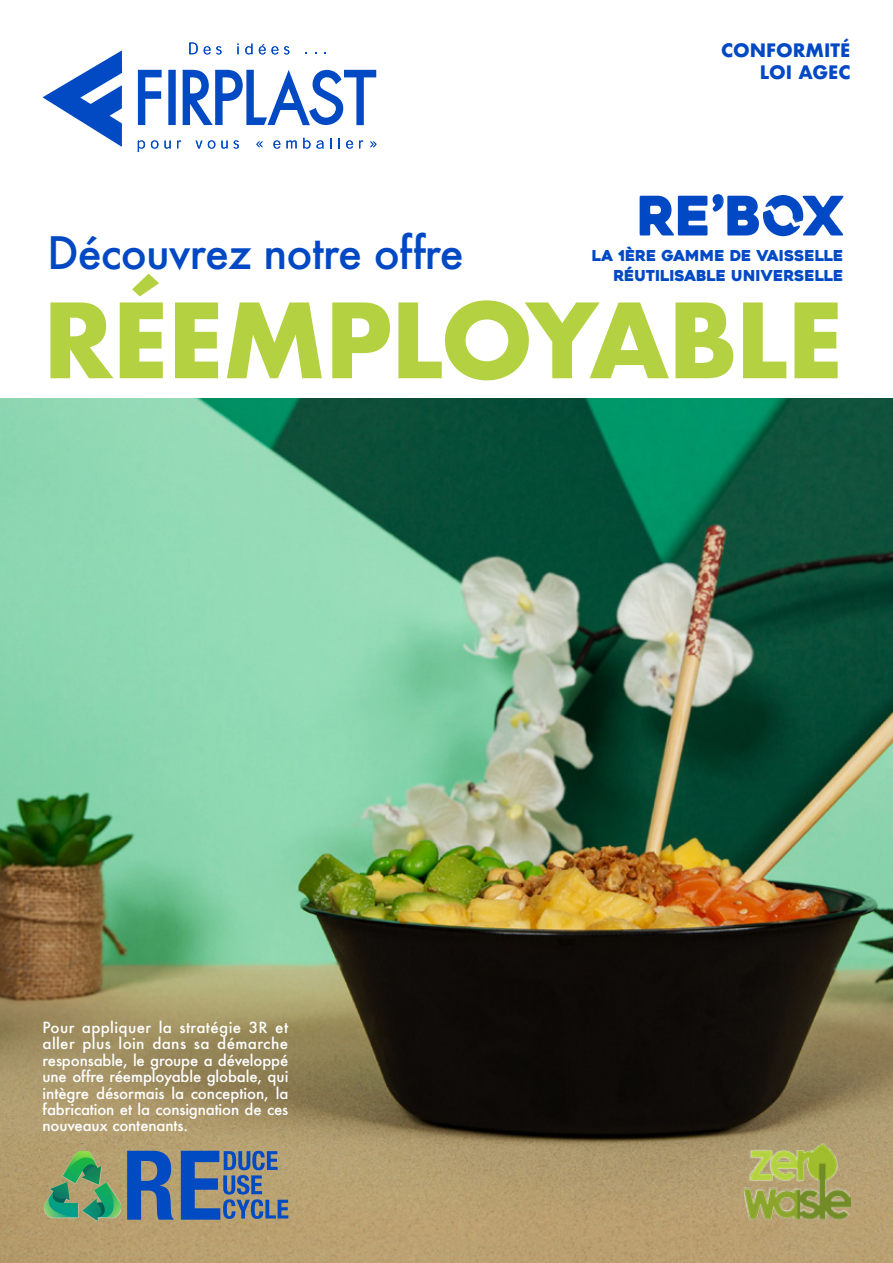
<style>
.page{position:relative;width:893px;height:1263px;background:#fff}
.page>*{position:absolute;margin:0;border:0;box-sizing:border-box;transform-origin:0 0}
.t1{font:700 100.5px "Futura";letter-spacing:-.02em;color:#b4d141}
.t2{font:500 43.5px "Futura";letter-spacing:-.02em;color:#0149c4}
.t3{font:700 18px/21.6px "Futura";color:#0149c4;text-align:right}
.t4{font:500 15px/16.4px "Futura";letter-spacing:-.01em;color:#fff;text-align:justify}
.t5{font:15px/20px "Heavitas";color:#0249c4;text-align:right}
</style>
<div class="page">
<img style="left:0;top:399px;width:893px;height:864px">
<img style="left:744px;top:1127px;width:106px;height:93px">
<svg style="left:138px;top:70px;width:24px;height:55px"></svg>
<svg style="left:168px;top:70px;width:8px;height:55px"></svg>
<svg style="left:183px;top:70px;width:193px;height:55px"></svg>
<svg style="left:43px;top:50px;width:79px;height:97px"></svg>
<svg style="left:189px;top:43px;width:9px;height:11px"></svg>
<svg style="left:204px;top:46px;width:18px;height:8px"></svg>
<svg style="left:237px;top:44px;width:2px;height:10px"></svg>
<svg style="left:245px;top:44px;width:7px;height:10px"></svg>
<svg style="left:259px;top:44px;width:19px;height:10px"></svg>
<svg style="left:284px;top:46px;width:5px;height:8px"></svg>
<svg style="left:138px;top:140px;width:7px;height:12px"></svg>
<svg style="left:151px;top:140px;width:7px;height:9px"></svg>
<svg style="left:164px;top:141px;width:7px;height:8px"></svg>
<svg style="left:177px;top:140px;width:4px;height:8px"></svg>
<svg style="left:196px;top:141px;width:6px;height:7px"></svg>
<svg style="left:208px;top:140px;width:7px;height:9px"></svg>
<svg style="left:221px;top:141px;width:7px;height:8px"></svg>
<svg style="left:234px;top:140px;width:5px;height:9px"></svg>
<svg style="left:257px;top:141px;width:5px;height:7px"></svg>
<svg style="left:273px;top:140px;width:7px;height:9px"></svg>
<svg style="left:286px;top:140px;width:11px;height:8px"></svg>
<svg style="left:303px;top:138px;width:7px;height:11px"></svg>
<svg style="left:316px;top:140px;width:8px;height:9px"></svg>
<svg style="left:330px;top:138px;width:2px;height:10px"></svg>
<svg style="left:346px;top:140px;width:7px;height:9px"></svg>
<svg style="left:359px;top:140px;width:4px;height:8px"></svg>
<svg style="left:371px;top:141px;width:5px;height:7px"></svg>
<svg style="left:42px;top:1151px;width:246px;height:69px;background:#678489"></svg>
<svg style="left:640px;top:194px;width:203px;height:42px"></svg>
<p class="t3" style="left:721px;top:40px;width:131px">CONFORMITÉ<br>LOI AGEC</p>
<h2 class="t2" style="left:47px;top:223px;width:418px">Découvrez notre offre</h2>
<p class="t5" style="left:592px;top:246px;width:253px">LA 1ÈRE GAMME DE VAISSELLE<br>RÉUTILISABLE UNIVERSELLE</p>
<h1 class="t1" style="left:43px;top:268px;width:803px">RÉEMPLOYABLE</h1>
<p class="t4" style="left:43px;top:1019px;width:247px">Pour appliquer la stratégie 3R et aller plus loin dans sa démarche responsable, le groupe a développé une offre réemployable globale, qui intègre désormais la conception, la fabrication et la consignation de ces nouveaux contenants.</p>
</div>
